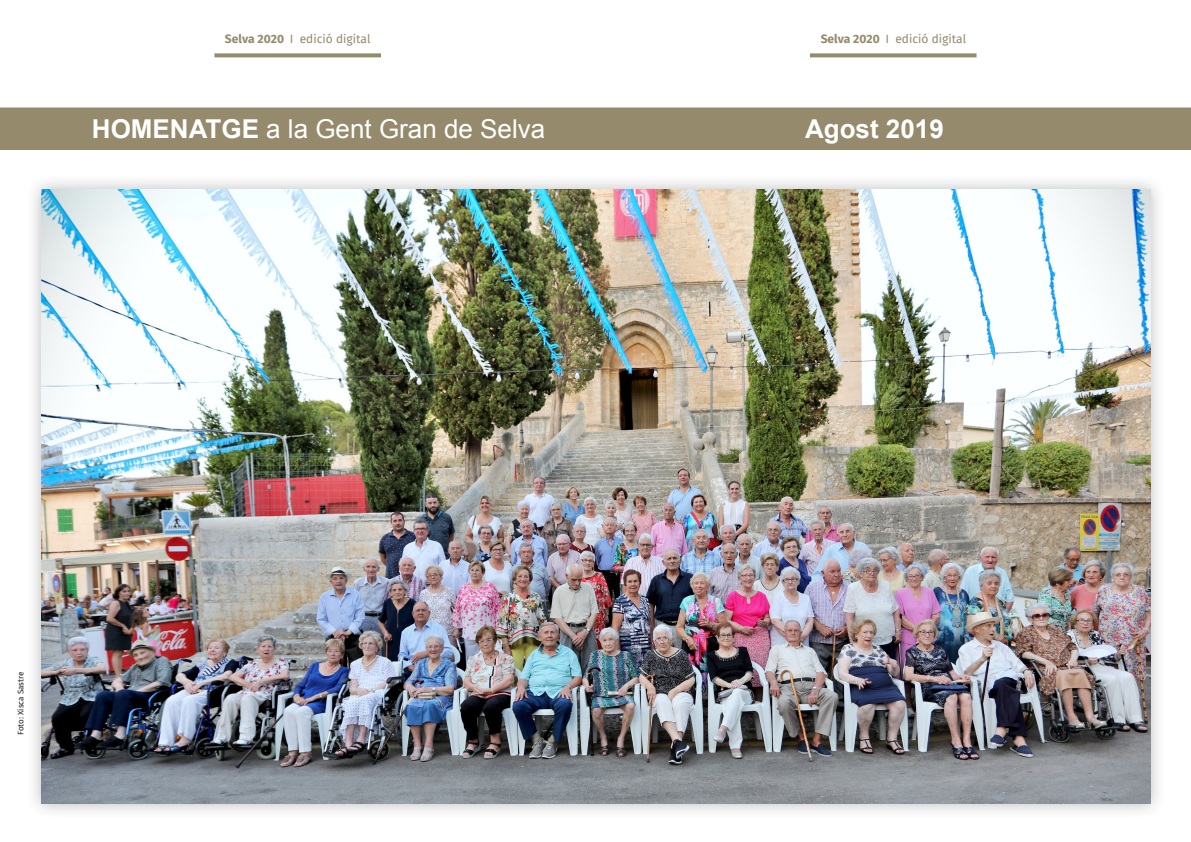
<style>
.page{position:relative;width:1191px;height:842px;background:#fff}
.page>*{position:absolute;margin:0;border:0;box-sizing:border-box;transform-origin:0 0}
.t1{font:26px "Arial";color:#fff}
.t2{font:700 26px "Arial";color:#fff}
.t3{font:12px "Fira Sans";color:#968a6d}
.t4{font:8px "Fira Sans";color:#231f20}
.s1{font-weight:700}
</style>
<div class="page">
<svg style="left:214px;top:53px;width:167px;height:4px"></svg>
<svg style="left:810px;top:53px;width:166px;height:4px"></svg>
<div style="left:0;top:108px;width:1191px;height:41px;background:#968a6d"></div>
<div style="left:26px;top:174px;width:1140px;height:646px;background:#231f20;opacity:.3"></div>
<img style="left:42px;top:190px;width:1108px;height:614px">
<p class="t3" style="left:225px;top:31px;width:147px"><span class="s1">Selva 2020</span> I edició digital</p>
<p class="t3" style="left:820px;top:31px;width:147px"><span class="s1">Selva 2020</span> I edició digital</p>
<h1 class="t1" style="left:92px;top:112px;width:455px"><span class="s1">HOMENATGE</span> a la Gent Gran de Selva</h1>
<h1 class="t2" style="left:805px;top:112px;width:140px">Agost 2019</h1>
<p class="t4" style="left:15px;top:735px;width:65px;rotate:-90deg">Foto: Xisca Sastre</p>
</div>
